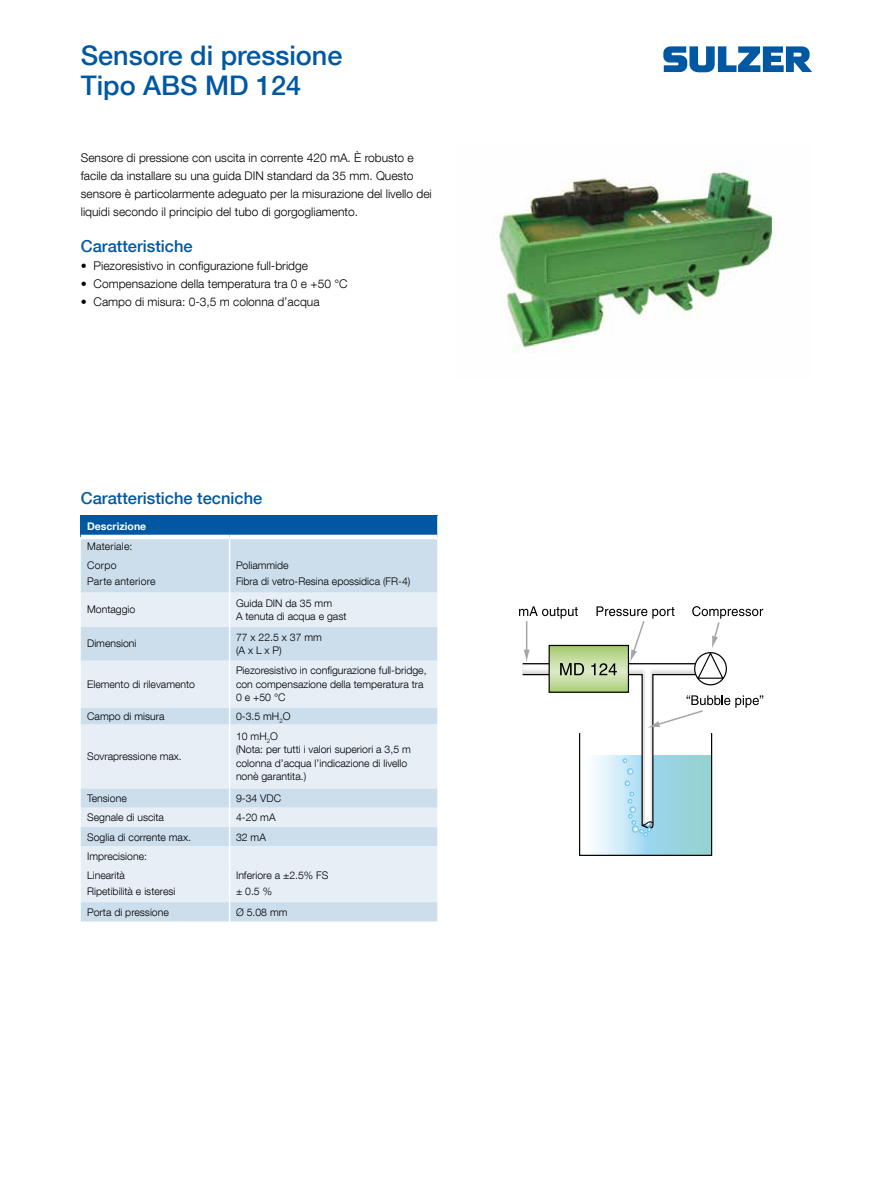
<style>
.page{position:relative;width:893px;height:1191px;background:#fff}
.page>*{position:absolute;margin:0;border:0;box-sizing:border-box;transform-origin:0 0}
.t1{font:500 27px/30px "Helvetica Neue LT Com";color:#0058a2}
.t2{font:500 16.5px "Helvetica Neue LT Com";color:#0058a2}
.t3{font:300 12px/18px "Helvetica Neue LT Com";color:#000}
.t4{font:300 10.5px/13.5px "Helvetica Neue LT Com";color:#000}
.t5{font:300 10.5px/18.8px "Helvetica Neue LT Com";letter-spacing:.02em;color:#000}
.t6{font:300 10.5px/13.5px "Helvetica Neue LT Com";letter-spacing:.14em;color:#000}
.t7{font:700 10.5px "Helvetica Neue LT Com";color:#fff}
</style>
<div class="page">
<svg style="left:663px;top:46px;width:149px;height:26px"></svg>
<img style="left:498px;top:171px;width:278px;height:181px">
<div style="left:81px;top:516px;width:357px;height:21px;background:#0058a2"></div>
<div style="left:81px;top:539px;width:356px;height:382px;background:#ccdeec"></div>
<svg style="left:81px;top:592px;width:356px;height:310px;background:#dee9f3"></svg>
<hr style="left:437px;top:516px;width:2px;height:21px;background:#fff">
<svg style="left:229px;top:539px;width:1px;height:53px"></svg>
<svg style="left:437px;top:539px;width:1px;height:53px"></svg>
<hr style="left:229px;top:592px;width:1px;height:34px;background:#fff">
<hr style="left:229px;top:626px;width:1px;height:35px;background:#fff">
<hr style="left:229px;top:661px;width:1px;height:46px;background:#fff">
<svg style="left:229px;top:707px;width:1px;height:17px"></svg>
<svg style="left:437px;top:708px;width:1px;height:16px"></svg>
<hr style="left:229px;top:724px;width:1px;height:64px;background:#fff">
<svg style="left:437px;top:788px;width:1px;height:19px"></svg>
<svg style="left:437px;top:827px;width:1px;height:19px"></svg>
<svg style="left:229px;top:788px;width:1px;height:133px"></svg>
<svg style="left:437px;top:902px;width:1px;height:19px"></svg>
<hr style="left:81px;top:535px;width:149px;height:4px;background:#fff">
<hr style="left:230px;top:535px;width:207px;height:4px;background:#fff">
<svg style="left:594px;top:836px;width:116px;height:18px;background:#b0deea"></svg>
<div style="left:579px;top:732px;width:133px;height:124px;border:1px solid #000"></div>
<svg style="left:519px;top:606px;width:244px;height:230px"></svg>
<h1 class="t1" style="left:81px;top:40px;width:263px">Sensore di pressione<br>Tipo ABS MD 124</h1>
<p class="t3" style="left:81px;top:149px;width:352px">Sensore di pressione con uscita in corrente 420 mA. È robusto e facile da installare su una guida DIN standard da 35 mm. Questo sensore è particolarmente adeguato per la misurazione del livello dei liquidi secondo il principio del tubo di gorgogliamento.</p>
<h2 class="t2" style="left:81px;top:236px;width:113px">Caratteristiche</h2>
<p class="t3" style="left:81px;top:257px;width:229px">• Piezoresistivo in configurazione full-bridge</p>
<p class="t3" style="left:81px;top:275px;width:268px">• Compensazione della temperatura tra 0 e +50 °C</p>
<p class="t3" style="left:81px;top:293px;width:240px">• Campo di misura: 0-3,5 m colonna d’acqua</p>
<h2 class="t2" style="left:81px;top:488px;width:183px">Caratteristiche tecniche</h2>
<p class="t7" style="left:87px;top:520px;width:61px">Descrizione</p>
<p class="t5" style="left:87px;top:537px;width:47px">Materiale:<br>Corpo</p>
<p class="t4" style="left:236px;top:558px;width:54px">Poliammide</p>
<p class="t5" style="left:87px;top:572px;width:70px">Parte anteriore</p>
<p class="t4" style="left:236px;top:574px;width:176px">Fibra di vetro-Resina epossidica (FR-4)</p>
<p class="t4" style="left:87px;top:603px;width:50px">Montaggio</p>
<p class="t4" style="left:236px;top:596px;width:112px">Guida DIN da 35 mm<br>A tenuta di acqua e gast</p>
<p class="t4" style="left:87px;top:637px;width:51px">Dimensioni</p>
<p class="t6" style="left:236px;top:630px;width:87px">77 x 22.5 x 37 mm (AxLxP)</p>
<p class="t4" style="left:87px;top:677px;width:109px">Elemento di rilevamento</p>
<p class="t4" style="left:236px;top:663px;width:192px">Piezoresistivo in configurazione full-bridge, con compensazione della temperatura tra<br>0 e +50 °C</p>
<p class="t4" style="left:87px;top:709px;width:79px">Campo di misura</p>
<p class="t4" style="left:236px;top:709px;width:56px">0-3.5 mH<sub>2</sub>O</p>
<p class="t4" style="left:87px;top:749px;width:96px">Sovrapressione max.</p>
<p class="t4" style="left:236px;top:729px;width:176px">10 mH<sub>2</sub>O<br>(Nota: per tutti i valori superiori a 3,5 m colonna d’acqua l’indicazione di livello nonè garantita.)</p>
<p class="t4" style="left:87px;top:791px;width:41px">Tensione</p>
<p class="t4" style="left:236px;top:791px;width:47px">9-34 VDC</p>
<p class="t4" style="left:87px;top:810px;width:78px">Segnale di uscita</p>
<p class="t4" style="left:236px;top:810px;width:41px">4-20 mA</p>
<p class="t4" style="left:87px;top:829px;width:105px">Soglia di corrente max.</p>
<p class="t4" style="left:236px;top:829px;width:31px">32 mA</p>
<p class="t4" style="left:87px;top:846px;width:61px;line-height:18.8px">Imprecisione:<br>Linearità</p>
<p class="t4" style="left:236px;top:868px;width:94px">Inferiore a ±2.5% FS</p>
<p class="t4" style="left:87px;top:884px;width:90px">Ripetibilità e isteresi</p>
<p class="t4" style="left:236px;top:884px;width:38px">± 0.5 %</p>
<p class="t4" style="left:87px;top:905px;width:83px">Porta di pressione</p>
<p class="t4" style="left:236px;top:905px;width:53px">Ø 5.08 mm</p>
</div>
